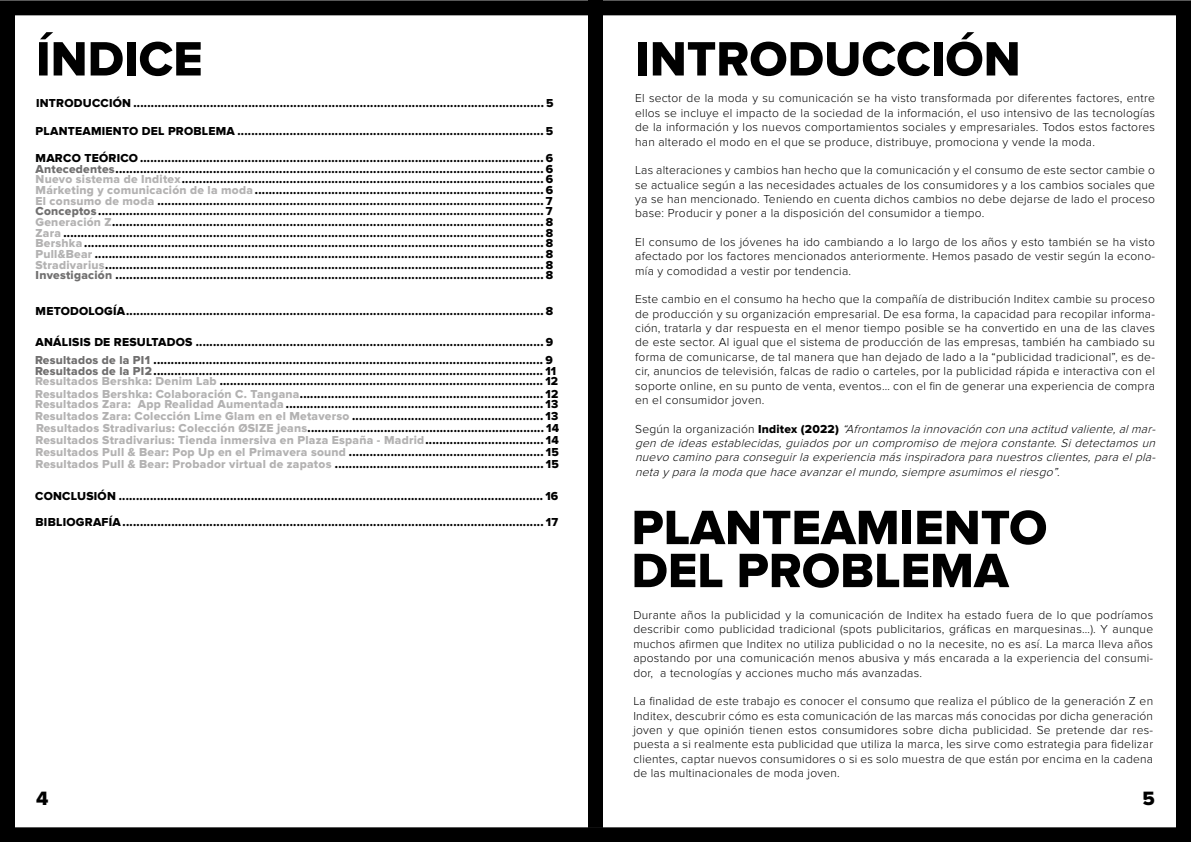
<style>
.page{position:relative;width:1191px;height:842px;background:#fff}
.page>*{position:absolute;margin:0;border:0;box-sizing:border-box;transform-origin:0 0}
.t1{font:50px/43px "Proxima Nova Extrabld";color:#000}
.t2{font:20px "Proxima Nova Extrabld";color:#000}
.t3{font:12px/10.7px "Proxima Nova Extrabld";letter-spacing:.02em;color:#000;text-align:justify}
.t4{font:300 12px/14.4px "Proxima Nova";letter-spacing:.02em;color:#000;text-align:justify}
.t5{font:italic 300 12px/14.4px "Proxima Nova";color:#000;text-align:justify}
.t6{font:12px "Proxima Nova Extrabld";letter-spacing:.02em;color:#b3b2b2}
.s1{font-style:normal}
.s2{font-family:"Proxima Nova Extrabld";font-weight:400;font-style:normal}
.s3{color:#706f6f}
.s4{color:#b3b2b2}
.s5{color:#000}
</style>
<div class="page">
<div style="left:0;top:0;width:1191px;height:842px;border:15px solid #000"></div>
<div style="left:588px;top:0;width:15px;height:828px;background:#000"></div>
<h1 class="t1" style="left:36px;top:39px;width:168px">ÍNDICE</h1>
<h1 class="t1" style="left:635px;top:39px;width:387px">INTRODUCCIÓN</h1>
<p class="t4" style="left:635px;top:91px;width:521px">El sector de la moda y su comunicación se ha visto transformada por diferentes factores, entre ellos se incluye el impacto de la sociedad de la información, el uso intensivo de las tecnologías de la información y los nuevos comportamientos sociales y empresariales. Todos estos factores han alterado el modo en el que se produce, distribuye, promociona y vende la moda.</p>
<p class="t4" style="left:635px;top:163px;width:521px">Las alteraciones y cambios han hecho que la comunicación y el consumo de este sector cambie o se actualice según a las necesidades actuales de los consumidores y a los cambios sociales que ya se han mencionado. Teniendo en cuenta dichos cambios no debe dejarse de lado el proceso base: Producir y poner a la disposición del consumidor a tiempo.</p>
<p class="t4" style="left:635px;top:235px;width:521px">El consumo de los jóvenes ha ido cambiando a lo largo de los años y esto también se ha visto afectado por los factores mencionados anteriormente. Hemos pasado de vestir según la econo&shy;mía y comodidad a vestir por tendencia.</p>
<p class="t4" style="left:635px;top:292px;width:521px">Este cambio en el consumo ha hecho que la compañía de distribución Inditex cambie su proceso de producción y su organización empresarial. De esa forma, la capacidad para recopilar informa&shy;ción, tratarla y dar respuesta en el menor tiempo posible se ha convertido en una de las claves de este sector. Al igual que el sistema de producción de las empresas, también ha cambiado su forma de comunicarse, de tal manera que han dejado de lado a la “publicidad tradicional”, es de&shy;cir, anuncios de televisión, falcas de radio o carteles, por la publicidad rápida e interactiva con el soporte online, en su punto de venta, eventos… con el fin de generar una experiencia de compra en el consumidor joven.</p>
<p class="t5" style="left:635px;top:422px;width:525px"><span class="s1">S e g ú n l a o r g a n i z a c i ó n</span> <span class="s2">I n d i tex ( 2 0 2 2 )</span> “Afrontamoslainnovación con unaactitud valiente,almar&shy;gen de ideasestablecidas,guiadosporun compromiso de mejoraconstante.Sidetectamosun nuevo camino paraconseguirlaexperienciamásinspiradoraparanuestrosclientes,paraelpla&shy;netayparalamodaque hace avanzarelmundo,siempre asumimoselriesgo”<span class="s1">.</span></p>
<h1 class="t1" style="left:631px;top:507px;width:417px">PLANTEAMIENTO<br>DEL PROBLEMA</h1>
<p class="t4" style="left:633px;top:608px;width:521px">Durante años la publicidad y la comunicación de Inditex ha estado fuera de lo que podríamos describir como publicidad tradicional (spots publicitarios, gráficas en marquesinas…). Y aunque muchos afirmen que Inditex no utiliza publicidad o no la necesite, no es así. La marca lleva años apostando por una comunicación menos abusiva y más encarada a la experiencia del consumi&shy;dor, a tecnologías y acciones mucho más avanzadas.</p>
<p class="t4" style="left:633px;top:694px;width:521px">La finalidad de este trabajo es conocer el consumo que realiza el público de la generación Z en Inditex, descubrir cómo es esta comunicación de las marcas más conocidas por dicha generación joven y que opinión tienen estos consumidores sobre dicha publicidad. Se pretende dar res&shy;puesta a si realmente esta publicidad que utiliza la marca, les sirve como estrategia para fidelizar clientes, captar nuevos consumidores o si es solo muestra de que están por encima en la cadena de las multinacionales de moda joven.</p>
<h2 class="t2" style="left:36px;top:787px;width:14px">4</h2>
<h2 class="t2" style="left:1142px;top:787px;width:14px">5</h2>
<p class="t3" style="left:36px;top:98px;width:519px">INTRODUCCIÓN ...................................................................................................................... 5</p>
<p class="t3" style="left:36px;top:126px;width:519px">PLANTEAMIENTO DEL PROBLEMA ........................................................................................ 5</p>
<p class="t3" style="left:36px;top:153px;width:519px">MARCO TEÓRICO .................................................................................................................... 6<br><span class="s3">Antecedentes</span>........................................................................................................................... 6<br><span class="s4">Nuevo sistema de Inditex</span>........................................................................................................ 6<br><span class="s4">Márketing y comunicación de la moda</span> ................................................................................... 6<br><span class="s4">El consumo de moda</span> ............................................................................................................... 7<br><span class="s3">Conceptos</span> ................................................................................................................................ 7<br><span class="s4">Generación Z</span>............................................................................................................................ 8<br><span class="s4">Zara</span> .......................................................................................................................................... 8<br><span class="s4">Bershka</span> .................................................................................................................................... 8<br><span class="s4">Pull&amp;Bear</span> ................................................................................................................................. 8<br><span class="s4">Stradivarius</span>.............................................................................................................................. 8<br><span class="s3">Investigación</span> ........................................................................................................................... 8</p>
<p class="t3" style="left:36px;top:306px;width:519px">METODOLOGÍA........................................................................................................................ 8</p>
<p class="t3" style="left:36px;top:337px;width:519px">ANÁLISIS DE RESULTADOS .................................................................................................... 9</p>
<p class="t3" style="left:35px;top:355px;width:524px;text-align:left"><span class="s3">Resultados de la PI1</span> ................................................................................................................ 9<br><span class="s3">Resultados de la PI2</span>................................................................................................................ 11<br><span class="s4">Resultados Bershka: Denim Lab</span> ............................................................................................. 12</p>
<p class="t3" style="left:35px;top:388px;width:524px;line-height:11.1px"><span class="s4">Resultados Bershka: Colaboración C. Tangana</span>...................................................................... 12<br><span class="s4">Resultados Zara: App Realidad Aumentada</span> .......................................................................... 13<br><span class="s4">Resultados Zara: Colección Lime Glam en el Metaverso</span> ....................................................... 13</p>
<p class="t6" style="left:36px;top:433px;width:524px">Resultados Stradivarius: Tienda inmersiva en Plaza España - Madrid<span class="s5">.................................. 14</span></p>
<p class="t3" style="left:36px;top:423px;width:524px"><span class="s4">Resultados Stradivarius: Colección ØSIZE jeans</span>.................................................................... 14</p>
<p class="t3" style="left:36px;top:459px;width:525px"><span class="s4">Resultados Pull &amp; Bear: Probador virtual de zapatos</span> ............................................................ 15</p>
<p class="t3" style="left:36px;top:447px;width:525px"><span class="s4">Resultados Pull &amp; Bear: Pop Up en el Primavera sound</span> ........................................................ 15</p>
<p class="t3" style="left:35px;top:490px;width:525px">CONCLUSIÓN .......................................................................................................................... 16</p>
<p class="t3" style="left:36px;top:517px;width:524px">BIBLIOGRAFÍA......................................................................................................................... 17</p>
</div>
